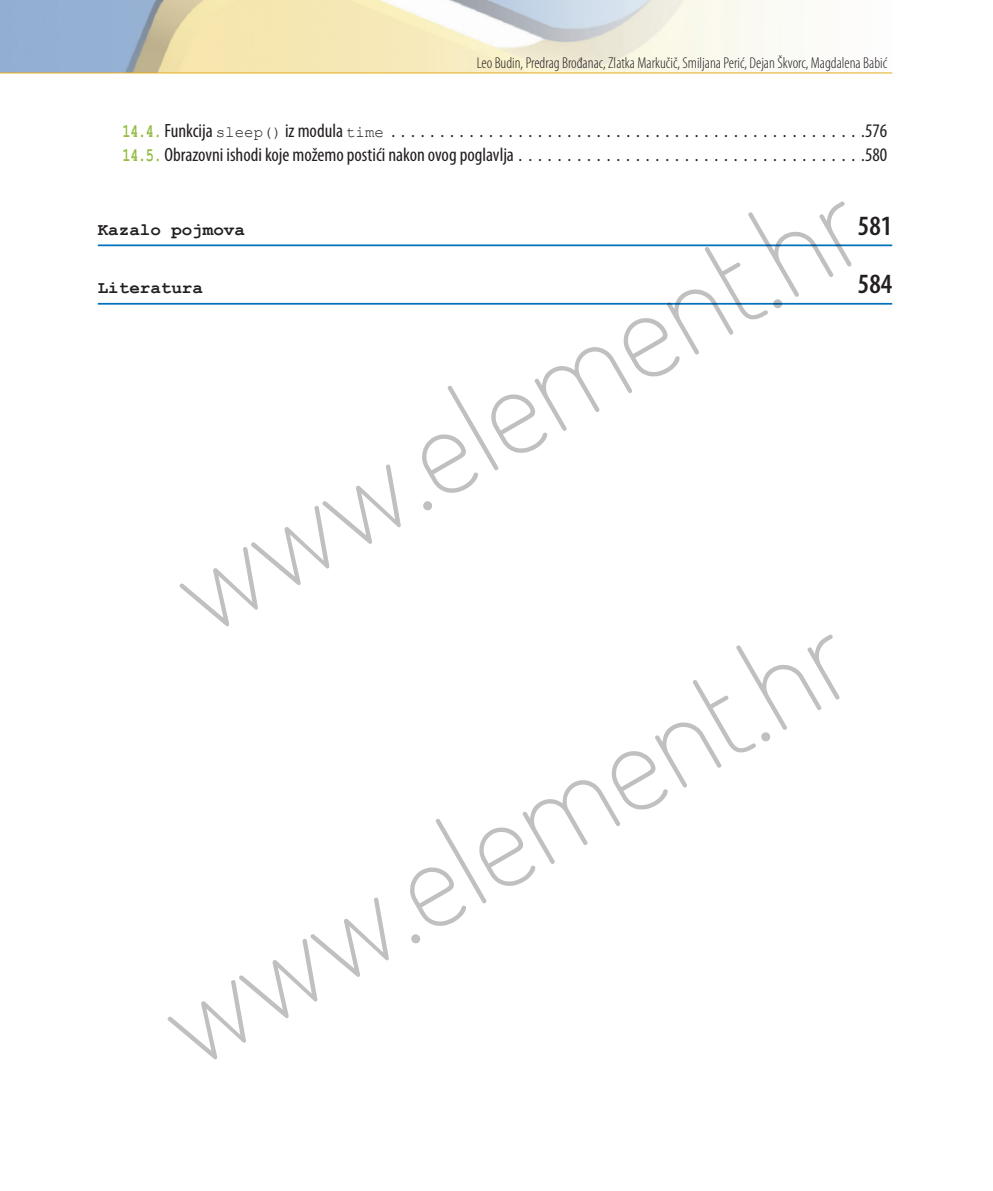
<style>
.page{position:relative;width:993px;height:1191px;background:#fff}
.page>*{position:absolute;margin:0;border:0;box-sizing:border-box;transform-origin:0 0}
.t1{font:200 126px "Dosis";color:rgb(0 0 0/.25)}
.t2{font:600 condensed 28px "Myriad Pro";color:#231f20}
.t3{font:condensed 19.25px/24.2px "Myriad Pro";color:#231f20}
.t4{font:700 17.5px "Courier New";color:#231f20}
.t5{font:300 condensed 15.75px "Myriad Pro";color:#231f20}
.s1{font-family:"Courier New";font-weight:700;font-stretch:normal;color:#95bc45}
.s2{font-family:"Courier New";font-stretch:normal;font-size:15.75px}
</style>
<div class="page">
<svg style="left:0;top:0;width:893px;height:74px"></svg>
<hr style="left:98px;top:244px;width:793px;height:2px;background:#0072bc">
<hr style="left:98px;top:303px;width:793px;height:2px;background:#0072bc">
<hr style="left:0;top:72px;width:891px;height:1px;background:#e5ab1b">
<p class="t5" style="left:476px;top:57px;width:412px">Leo Budin, Predrag Brođanac, Zlatka Markučič, Smiljana Perić, Dejan Škvorc, Magdalena Babić</p>
<p class="t3" style="left:123px;top:120px;width:765px"><span class="s1">14.4.</span> Funkcija <span class="s2">sleep()</span> iz modula <span class="s2">time</span> . . . . . . . . . . . . . . . . . . . . . . . . . . . . . . . . . . . . . . . . . . . . . . . . .576<br><span class="s1">14.5.</span> Obrazovni ishodi koje možemo postići nakon ovog poglavlja . . . . . . . . . . . . . . . . . . . . . . . . . . . . . . . . . . . .580</p>
<h1 class="t1" style="left:142px;top:525px;width:772px;rotate:-30deg">www.element.hr</h1>
<p class="t4" style="left:98px;top:220px;width:149px">Kazalo pojmova</p>
<h2 class="t2" style="left:857px;top:215px;width:36px">581</h2>
<p class="t4" style="left:98px;top:278px;width:106px">Literatura</p>
<h2 class="t2" style="left:857px;top:274px;width:36px">584</h2>
<h1 class="t1" style="left:130px;top:958px;width:772px;rotate:-30deg">www.element.hr</h1>
</div>
